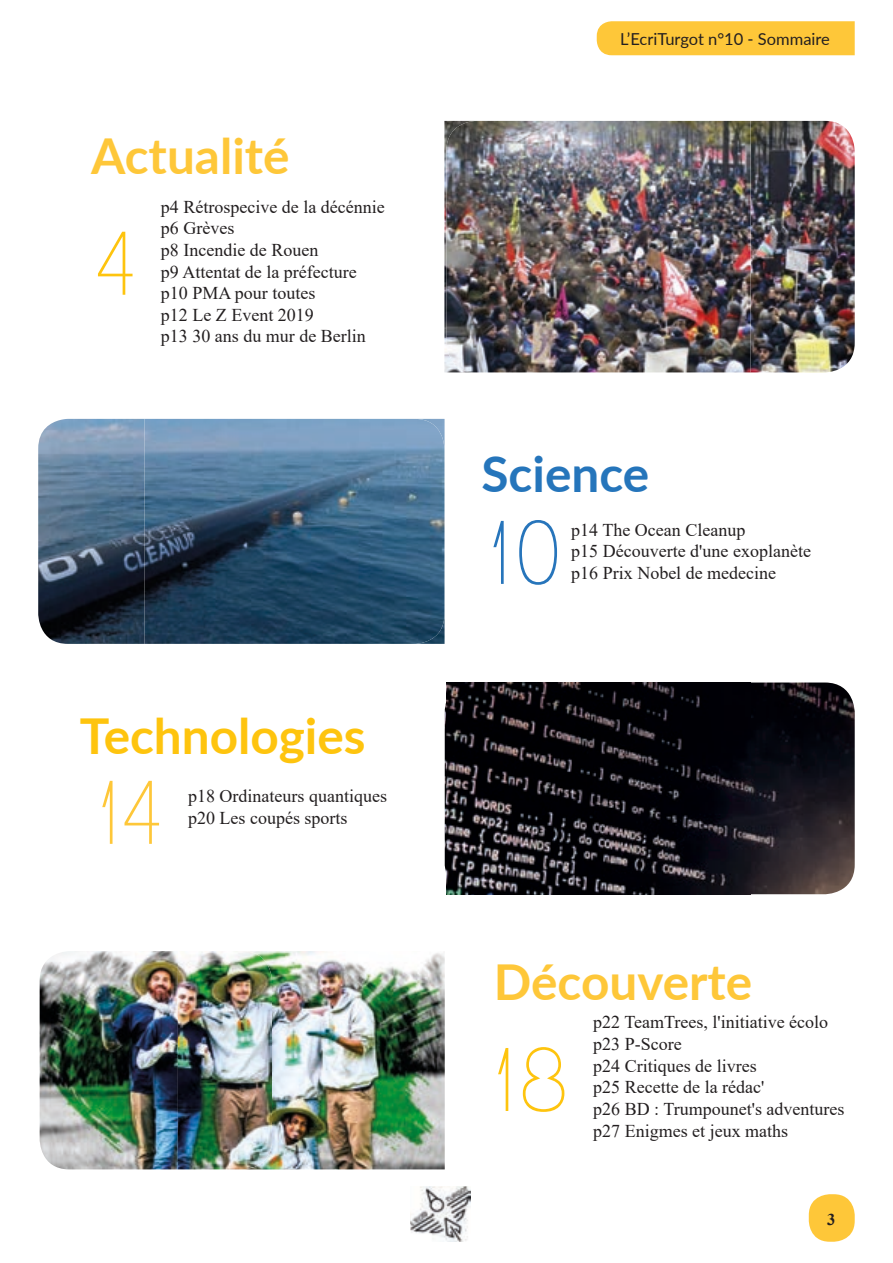
<style>
.page{position:relative;width:893px;height:1263px;background:#fff}
.page>*{position:absolute;margin:0;border:0;box-sizing:border-box;transform-origin:0 0}
.t1{font:90px "Megrim";color:#fec40e}
.t2{font:90px "Megrim";color:#2775bb}
.t3{font:90px "Megrim";color:#fec739}
.t4{font:700 49.5px "Lato";color:#fec739}
.t5{font:700 49.5px "Lato";color:#fec40e}
.t6{font:700 49.5px "Lato";color:#2575bb}
.t7{font:18px/21.6px "Times New Roman";color:#231f20}
.t8{font:16.5px "Lato";color:#231f20}
.t9{font:700 16.5px "Times New Roman";color:#231f20}
</style>
<div class="page">
<div style="left:597px;top:21px;width:258px;height:34px;background:#fec739"></div>
<div style="left:809px;top:1194px;width:46px;height:48px;background:#fec739;border-radius:21px"></div>
<img style="left:410px;top:1186px;width:60px;height:55px">
<img style="left:444px;top:121px;width:411px;height:251px">
<img style="left:446px;top:121px;width:304px;height:251px">
<img style="left:38px;top:419px;width:407px;height:225px">
<img style="left:145px;top:419px;width:299px;height:225px">
<img style="left:445px;top:682px;width:410px;height:212px">
<img style="left:40px;top:951px;width:405px;height:218px">
<img style="left:446px;top:682px;width:304px;height:212px">
<img style="left:178px;top:951px;width:94px;height:218px">
<h2 class="t4" style="left:91px;top:119px;width:200px">Actualité</h2>
<p class="t7" style="left:161px;top:195px;width:225px">p4 Rétrospecive de la décénnie p6 Grèves<br>p8 Incendie de Rouen<br>p9 Attentat de la préfecture p10 PMA pour toutes<br>p12 Le Z Event 2019<br>p13 30 ans du mur de Berlin</p>
<h1 class="t1" style="left:95px;top:215px;width:43px">4</h1>
<h2 class="t5" style="left:80px;top:700px;width:287px">Technologies</h2>
<p class="t7" style="left:188px;top:784px;width:200px">p18 Ordinateurs quantiques p20 Les coupés sports</p>
<h1 class="t3" style="left:98px;top:765px;width:66px">14</h1>
<p class="t8" style="left:620px;top:27px;width:211px">L’EcriTurgot n°10 - Sommaire</p>
<h2 class="t6" style="left:481px;top:437px;width:169px">Science</h2>
<p class="t7" style="left:571px;top:518px;width:241px">p14 The Ocean Cleanup<br>p15 Découverte d'une exoplanète</p>
<h1 class="t2" style="left:489px;top:505px;width:76px">10</h1>
<p class="t7" style="left:571px;top:561px;width:206px">p16 Prix Nobel de medecine</p>
<h2 class="t4" style="left:494px;top:946px;width:260px">Découverte</h2>
<p class="t7" style="left:593px;top:1011px;width:253px">p22 TeamTrees, l'initiative écolo p23 P-Score<br>p24 Critiques de livres<br>p25 Recette de la rédac'<br>p26 BD : Trumpounet's adventures p27 Enigmes et jeux maths</p>
<h1 class="t1" style="left:494px;top:1032px;width:78px">18</h1>
<p class="t9" style="left:827px;top:1208px;width:10px">3</p>
</div>
